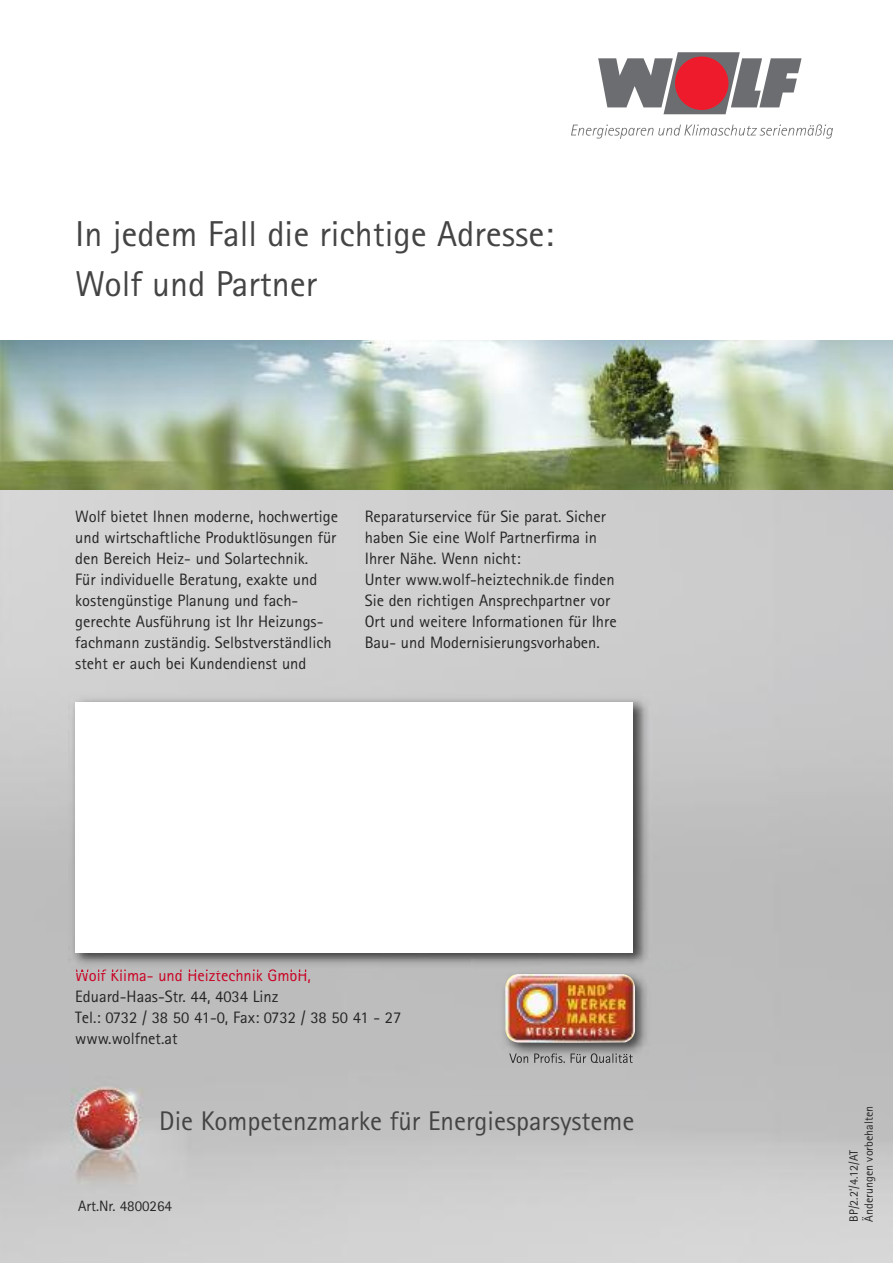
<style>
.page{position:relative;width:893px;height:1263px;background:#fff}
.page>*{position:absolute;margin:0;border:0;box-sizing:border-box;transform-origin:0 0}
.t1{font:36px/50.1px "Rotis Sans Serif";color:#444}
.t2{font:27px "Rotis Sans Serif";color:#444}
.t3{font:16.5px/21px "Rotis Sans Serif";color:#252525}
.t4{font:16.5px "Rotis Sans Serif";color:#c90021}
.t5{font:15px "Rotis Sans Serif";color:#252525}
.t6{font:12px/15px "Rotis Sans Serif";color:#252525}
</style>
<div class="page">
<img style="left:0;top:340px;width:892px;height:923px">
<img style="left:69px;top:695px;width:583px;height:264px">
<img style="left:69px;top:959px;width:402px;height:13px">
<img style="left:76px;top:969px;width:159px;height:3px">
<div style="left:75px;top:702px;width:558px;height:250px;background:#fff"></div>
<img style="left:471px;top:959px;width:223px;height:131px">
<img style="left:509px;top:1053px;width:116px;height:10px">
<img style="left:505px;top:974px;width:130px;height:69px">
<svg style="left:598px;top:52px;width:204px;height:62px"></svg>
<div style="left:675px;top:57px;width:53px;height:53px;background:#ee1b2c;border-radius:50%"></div>
<svg style="left:571px;top:124px;width:262px;height:15px"></svg>
<h1 class="t1" style="left:75px;top:208px;width:480px">In jedem Fall die richtige Adresse:<br>Wolf und Partner</h1>
<p class="t3" style="left:75px;top:505px;width:264px">Wolf bietet Ihnen moderne, hochwertige und wirtschaftliche Produktlösungen für den Bereich Heiz- und Solartechnik.<br>Für individuelle Beratung, exakte und kostengünstige Planung und fach&shy;gerechte Ausführung ist Ihr Heizungs&shy;fachmann zuständig. Selbstverständlich steht er auch bei Kundendienst und</p>
<p class="t3" style="left:365px;top:505px;width:253px">Reparaturservice für Sie parat. Sicher haben Sie eine Wolf Partnerfirma in Ihrer Nähe. Wenn nicht:<br>Unter www.wolf-heiztechnik.de finden Sie den richtigen Ansprechpartner vor Ort und weitere Informationen für Ihre Bau- und Modernisierungsvorhaben.</p>
<p class="t4" style="left:75px;top:966px;width:237px">Wolf Klima- und Heiztechnik GmbH,</p>
<p class="t3" style="left:75px;top:986px;width:327px">Eduard-Haas-Str. 44, 4034 Linz<br>Tel.: 0732 / 38 50 41-0, Fax: 0732 / 38 50 41 - 27 www.wolfnet.at</p>
<h2 class="t2" style="left:159px;top:1105px;width:477px">Die Kompetenzmarke für Energiesparsysteme</h2>
<p class="t5" style="left:78px;top:1196px;width:95px">Art.Nr. 4800264</p>
<p class="t6" style="left:846px;top:1222px;width:117px;rotate:-90deg">BP/2.2’/4.12/AT<br>Änderungen vorbehalten</p>
</div>
